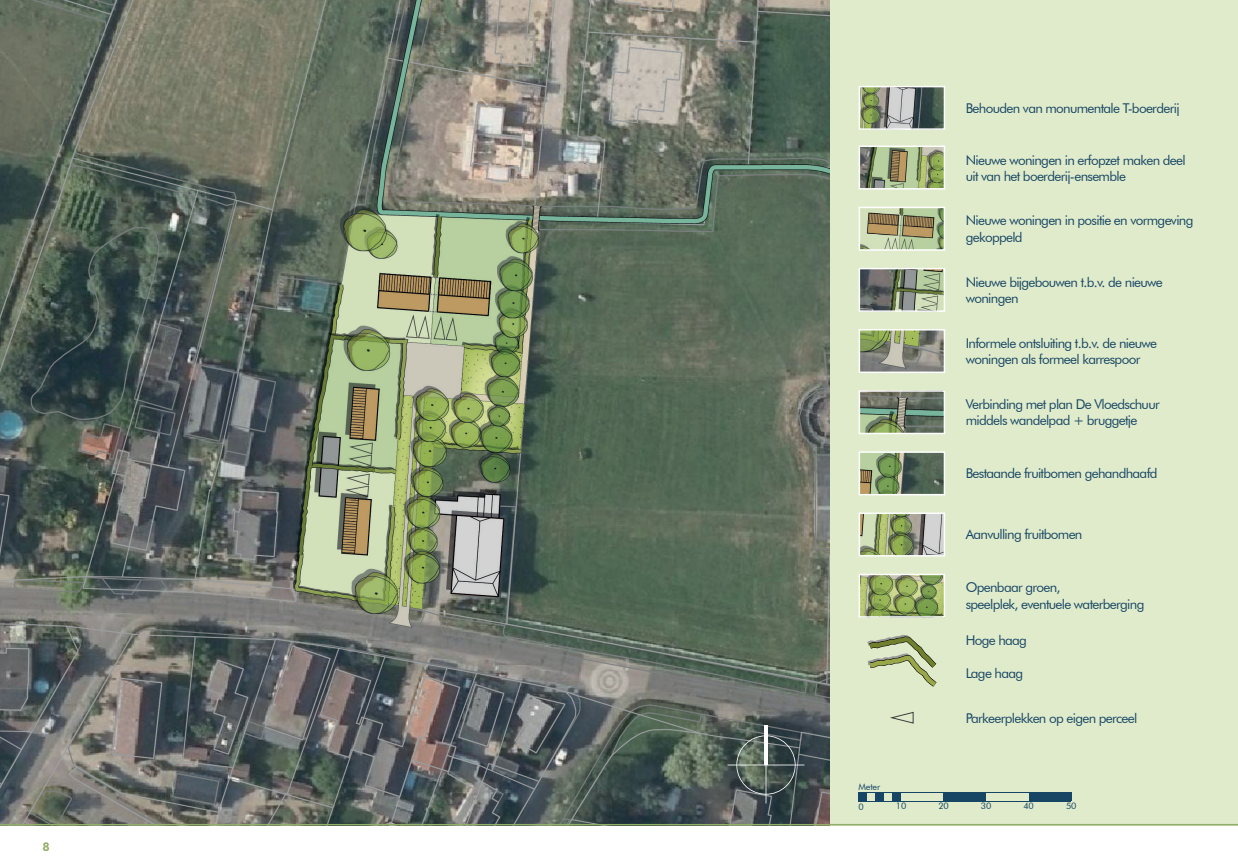
<style>
.page{position:relative;width:1238px;height:868px;background:#fff}
.page>*{position:absolute;margin:0;border:0;box-sizing:border-box;transform-origin:0 0}
.Bijschrift_rechts{font:13.5px/16.2px "Futura BT";letter-spacing:-.05em;color:#174564}
.t1{font:800 12px "Futura BT";color:#90ae67}
.Schaal_tekst_blauw{font:9px "Futura BT";letter-spacing:-.02em;color:#174564}
</style>
<div class="page">
<div style="left:642px;top:0;width:595px;height:825px;background:#dfebcb"></div>
<img style="left:0;top:0;width:829px;height:823px">
<svg style="left:736px;top:735px;width:59px;height:59px;background:#53615b"></svg>
<hr style="left:727px;top:764px;width:77px;height:1px;background:#fff">
<hr style="left:765px;top:764px;width:1px;height:39px;background:#fff">
<hr style="left:764px;top:725px;width:3px;height:39px;background:#fff">
<div style="left:858px;top:792px;width:9px;height:9px;background:#174564"></div>
<div style="left:875px;top:792px;width:9px;height:9px;background:#174564"></div>
<div style="left:892px;top:792px;width:9px;height:9px;background:#174564"></div>
<div style="left:943px;top:792px;width:43px;height:9px;background:#174564"></div>
<div style="left:1028px;top:792px;width:43px;height:9px;background:#174564"></div>
<hr style="left:858px;top:800px;width:213px;height:1px;background:#174564">
<hr style="left:858px;top:792px;width:213px;height:1px;background:#174564">
<hr style="left:0;top:823px;width:1237px;height:2px;background:#90ae67">
<img style="left:861px;top:89px;width:81px;height:38px">
<div style="left:858px;top:86px;width:87px;height:44px;border:2px solid #fff"></div>
<img style="left:861px;top:210px;width:81px;height:38px">
<div style="left:858px;top:207px;width:87px;height:44px;border:2px solid #fff"></div>
<img style="left:861px;top:148px;width:81px;height:38px">
<div style="left:858px;top:145px;width:87px;height:44px;border:2px solid #fff"></div>
<img style="left:861px;top:271px;width:81px;height:38px">
<div style="left:858px;top:268px;width:87px;height:44px;border:2px solid #fff"></div>
<img style="left:861px;top:454px;width:81px;height:38px">
<div style="left:858px;top:451px;width:87px;height:44px;border:2px solid #fff"></div>
<img style="left:861px;top:515px;width:81px;height:38px">
<div style="left:858px;top:512px;width:87px;height:44px;border:2px solid #fff"></div>
<img style="left:861px;top:576px;width:81px;height:38px">
<div style="left:858px;top:573px;width:87px;height:44px;border:2px solid #fff"></div>
<img style="left:861px;top:332px;width:81px;height:38px">
<div style="left:858px;top:329px;width:87px;height:44px;border:2px solid #fff"></div>
<img style="left:861px;top:393px;width:81px;height:38px">
<div style="left:858px;top:390px;width:87px;height:44px;border:2px solid #fff"></div>
<svg style="left:867px;top:635px;width:69px;height:51px"></svg>
<svg style="left:890px;top:711px;width:24px;height:12px"></svg>
<p class="t1" style="left:43px;top:839px;width:9px">8</p>
<p class="Bijschrift_rechts" style="left:965px;top:100px;width:215px">Behouden van monumentale T-boerderij</p>
<p class="Bijschrift_rechts" style="left:965px;top:152px;width:221px">Nieuwe woningen in erfopzet maken deel uit van het boerderij-ensemble</p>
<p class="Bijschrift_rechts" style="left:965px;top:212px;width:229px">Nieuwe woningen in positie en vormgeving gekoppeld</p>
<p class="Bijschrift_rechts" style="left:965px;top:273px;width:199px">Nieuwe bijgebouwen t.b.v. de nieuwe woningen</p>
<p class="Bijschrift_rechts" style="left:965px;top:334px;width:193px">Informele ontsluiting t.b.v. de nieuwe woningen als formeel karrespoor</p>
<p class="Bijschrift_rechts" style="left:965px;top:396px;width:195px">Verbinding met plan De Vloedschuur middels wandelpad + bruggetje</p>
<p class="Bijschrift_rechts" style="left:965px;top:465px;width:193px">Bestaande fruitbomen gehandhaafd</p>
<p class="Bijschrift_rechts" style="left:965px;top:526px;width:118px">Aanvulling fruitbomen</p>
<p class="Bijschrift_rechts" style="left:965px;top:579px;width:96px">Openbaar groen,</p>
<p class="Bijschrift_rechts" style="left:965px;top:595px;width:180px">speelplek, eventuele waterberging</p>
<p class="Bijschrift_rechts" style="left:965px;top:632px;width:63px">Hoge haag</p>
<p class="Bijschrift_rechts" style="left:965px;top:664px;width:59px">Lage haag</p>
<p class="Bijschrift_rechts" style="left:965px;top:709px;width:173px">Parkeerplekken op eigen perceel</p>
<p class="Schaal_tekst_blauw" style="left:858px;top:781px;width:23px">Meter</p>
<p class="Schaal_tekst_blauw" style="left:858px;top:800px;width:7px">0</p>
<p class="Schaal_tekst_blauw" style="left:938px;top:800px;width:12px">20</p>
<p class="Schaal_tekst_blauw" style="left:980px;top:800px;width:12px">30</p>
<p class="Schaal_tekst_blauw" style="left:1023px;top:800px;width:12px">40</p>
<p class="Schaal_tekst_blauw" style="left:1065px;top:800px;width:12px">50</p>
<p class="Schaal_tekst_blauw" style="left:895px;top:800px;width:12px">10</p>
</div>
